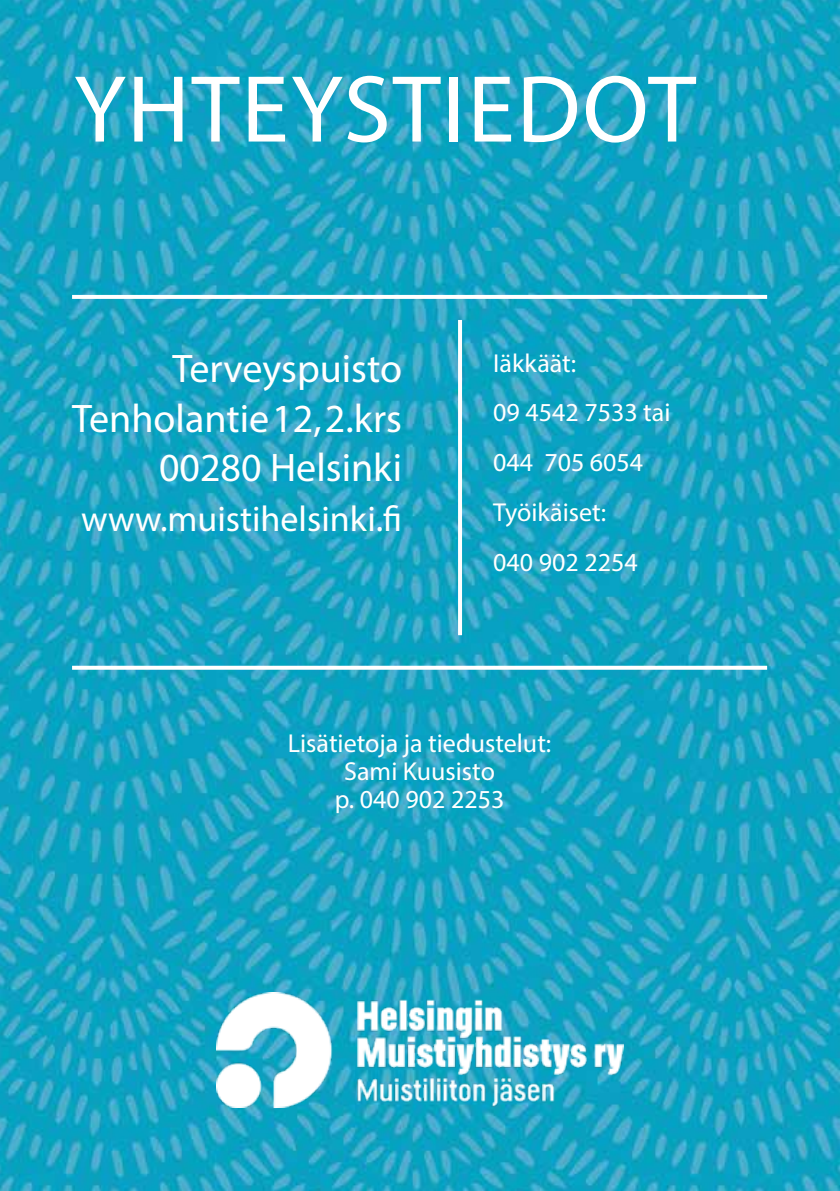
<style>
.page{position:relative;width:840px;height:1191px;background:#fff}
.page>*{position:absolute;margin:0;border:0;box-sizing:border-box;transform-origin:0 0}
.t1{font:96px "Myriad Pro";letter-spacing:.02em;color:#fff}
.t2{font:40px/49.6px "Myriad Pro";color:#fff;text-align:right}
.t3{font:36px "Myriad Pro";color:#fff}
.t4{font:26px/49.6px "Myriad Pro";color:#fff}
</style>
<div class="page">
<img style="left:0;top:0;width:839px;height:1191px">
<svg style="left:72px;top:295px;width:694px;height:4px"></svg>
<svg style="left:72px;top:666px;width:694px;height:4px"></svg>
<hr style="left:458px;top:320px;width:4px;height:315px;background:#fff">
<img style="left:216px;top:992px;width:407px;height:115px">
<h1 class="t1" style="left:74px;top:50px;width:623px">YHTEYSTIEDOT</h1>
<h2 class="t2" style="left:72px;top:343px;width:331px">Terveyspuisto<br>Tenholantie 12, 2.krs<br>00280 Helsinki</h2>
<h3 class="t3" style="left:81px;top:497px;width:322px">www.muistihelsinki.fi</h3>
<p class="t4" style="left:493px;top:338px;width:179px">Iäkkäät:<br>09 4542 7533 tai<br>044 705 6054<br>Työikäiset:<br>040 902 2254</p>
<p class="t4" style="left:288px;top:728px;width:265px;line-height:28px;text-align:center">Lisätietoja ja tiedustelut:<br>Sami Kuusisto<br>p. 040 902 2253</p>
</div>
